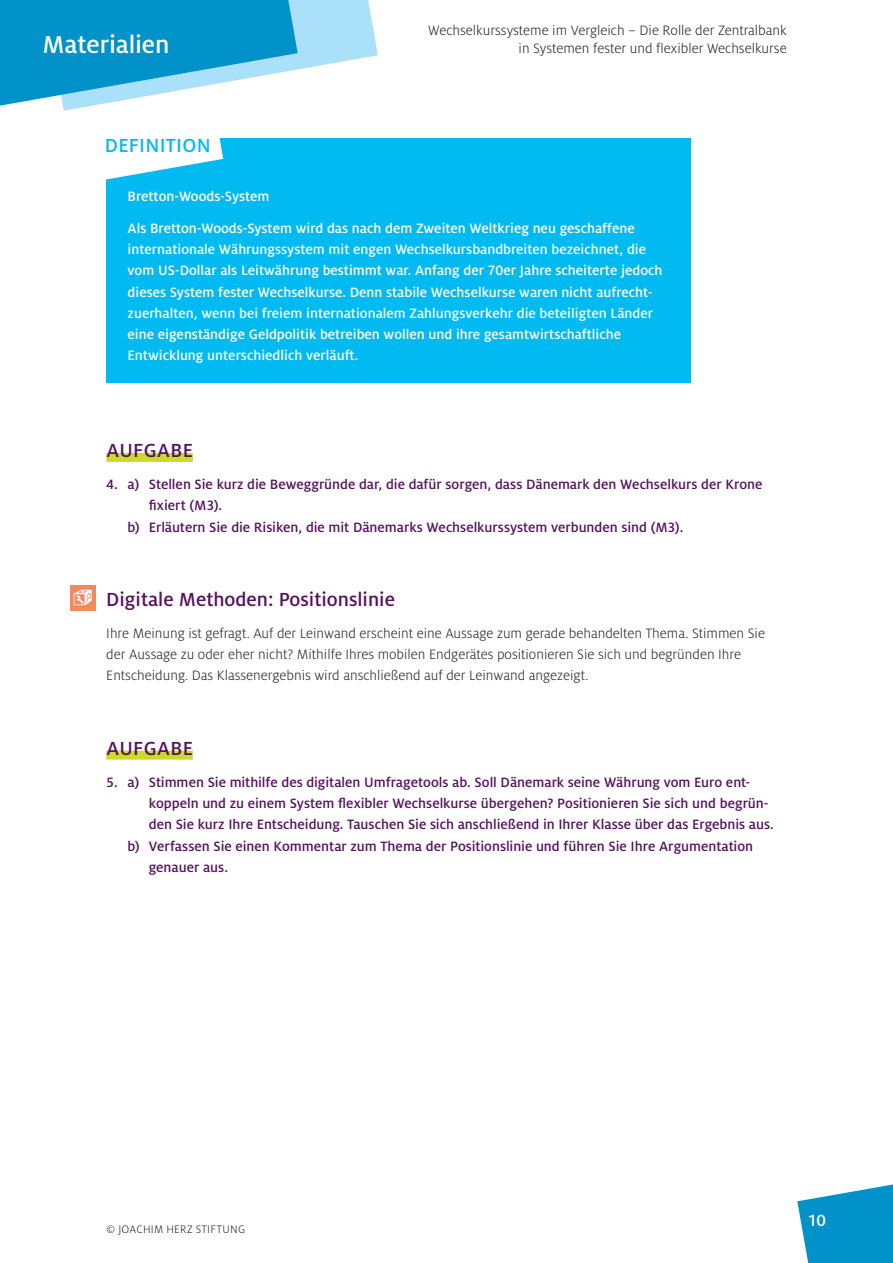
<style>
.page{position:relative;width:893px;height:1263px;background:#fff}
.page>*{position:absolute;margin:0;border:0;box-sizing:border-box;transform-origin:0 0}
.t1{font:500 27px "Milo OT";letter-spacing:-.005em;color:#fff}
.t2{font:500 21px "Milo OT";letter-spacing:.02em;color:#56115f}
.t3{font:500 21px "Milo OT";letter-spacing:.015em;color:#00baf1}
.t4{font:500 18px "Milo OT";color:#fff}
.t5{font:500 15px "Milo OT";color:#56115f}
.t6{font:500 15px/21.3px "Milo OT";color:#fff}
.t7{font:300 15px/21.3px "Milo Pro";color:#231f20;text-align:right}
.t8{font:300 12px "Milo Pro";letter-spacing:.025em;color:#231f20}
</style>
<div class="page">
<svg style="left:797px;top:1184px;width:96px;height:79px"></svg>
<div style="left:106px;top:453px;width:87px;height:9px;background:#cadb2a"></div>
<div style="left:106px;top:751px;width:87px;height:9px;background:#cadb2a"></div>
<div style="left:106px;top:138px;width:585px;height:245px;background:#00baf1"></div>
<svg style="left:0;top:0;width:378px;height:180px"></svg>
<div style="left:70px;top:585px;width:25px;height:25px;background:#f4885f"></div>
<svg style="left:74px;top:590px;width:18px;height:15px"></svg>
<h1 class="t1" style="left:43px;top:30px;width:129px">Materialien</h1>
<h2 class="t3" style="left:105px;top:133px;width:108px">Definition</h2>
<p class="t7" style="left:428px;top:22px;width:360px;line-height:18px">Wechselkurssysteme im Vergleich – Die Rolle der Zentralbank in Systemen fester und flexibler Wechselkurse</p>
<p class="t6" style="left:128px;top:180px;width:509px;line-height:32px">Bretton-Woods-System<br>Als Bretton-Woods-System wird das nach dem Zweiten Weltkrieg neu geschaffene</p>
<p class="t6" style="left:128px;top:239px;width:520px">internationale Währungssystem mit engen Wechselkursbandbreiten bezeichnet, die vom US-D</p>
<p class="t6" style="left:128px;top:260px;width:536px;text-indent:62px">ollar als Leitwährung bestimmt war. Anfang der 70er Jahre scheiterte jedoch dieses System fester Wechselkurse. Denn stabile Wechselkurse waren nicht aufrecht&shy;zuerhalten, wenn bei freiem internationalem Zahlungsverkehr die beteiligten Länder eine eigenständige Geldpolitik betreiben wollen und ihre gesamtwirtschaftliche -Entwicklung unterschiedlich verläuft.</p>
<h2 class="t2" style="left:106px;top:439px;width:88px">Aufgabe</h2>
<p class="t5" style="left:106px;top:476px;width:658px">4. a) Stellen Sie kurz die Beweggründe dar, die dafür sorgen, dass Dänemark den Wechselkurs der Krone</p>
<p class="t5" style="left:149px;top:497px;width:75px">fixiert (M3).</p>
<p class="t5" style="left:128px;top:519px;width:557px">b) Erläutern Sie die Risiken, die mit Dänemarks Wechselkurssystem verbunden sind (M3).</p>
<h2 class="t2" style="left:106px;top:588px;width:290px">Digitale Methoden: Positionslinie</h2>
<p class="t7" style="left:106px;top:623px;width:660px;text-align:left">Ihre Meinung ist gefragt. Auf der Leinwand erscheint eine Aussage zum gerade behandelten Thema. Stimmen Sie der Aussage zu oder eher nicht? Mithilfe Ihres mobilen Endgerätes positionieren Sie sich und begründen Ihre<br>Entscheidung. Das Klassenergebnis wird anschließend auf der Leinwand angezeigt.</p>
<h2 class="t2" style="left:106px;top:737px;width:88px">Aufgabe</h2>
<p class="t5" style="left:106px;top:774px;width:646px">5. a) Stimmen Sie mithilfe des digitalen U mfragetools ab. Soll Dänemark seine Währung vom Euro ent-</p>
<p class="t5" style="left:149px;top:795px;width:621px">koppeln und zu einem System flexibler Wechselkurse übergehen? Positionieren Sie sich und begrün-</p>
<p class="t5" style="left:149px;top:816px;width:626px">den Sie kurz I hre Entscheidung. Tauschen Sie sich anschließend in I hrer Klasse über das Ergebnis aus.</p>
<p class="t5" style="left:128px;top:837px;width:627px">b) Verfassen Sie einen Kommentar zum Thema der Positionslinie und führen Sie I hre Argumentation</p>
<p class="t5" style="left:149px;top:859px;width:81px">genauer aus.</p>
<p class="t8" style="left:106px;top:1223px;width:140px">© Joachim H erz Stiftung</p>
<p class="t4" style="left:808px;top:1211px;width:20px">10</p>
</div>
